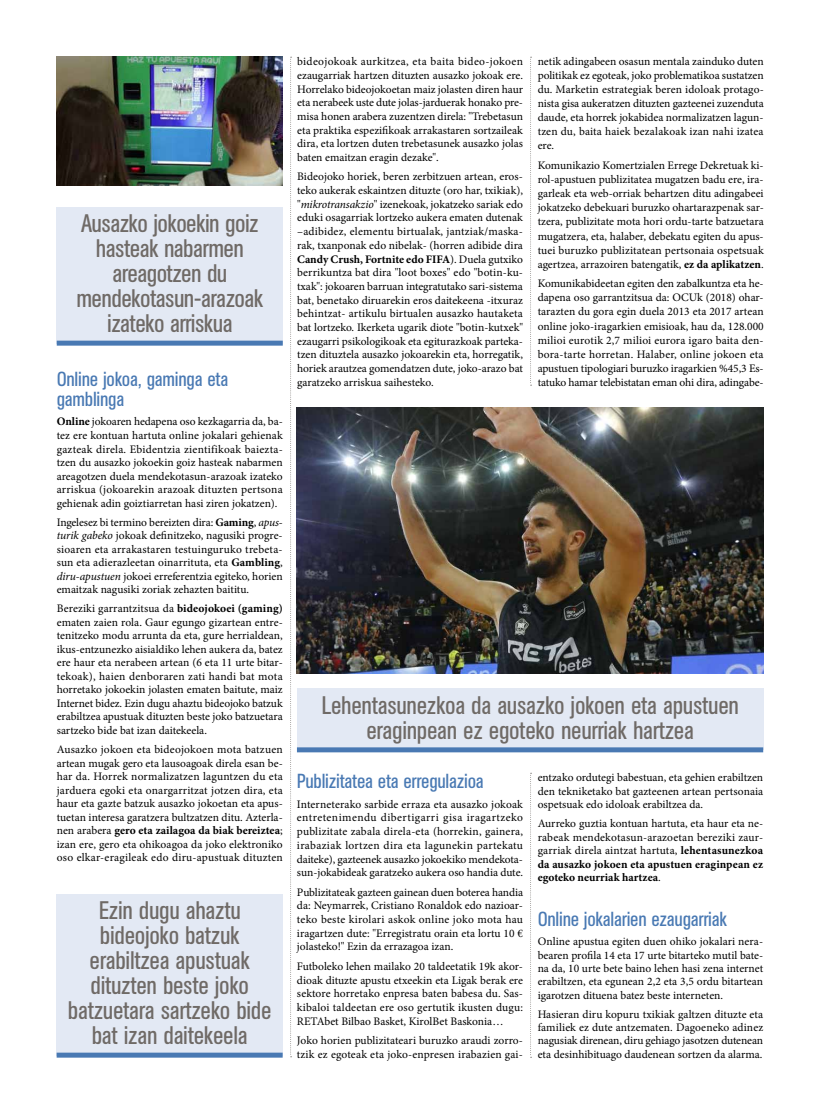
<style>
.page{position:relative;width:820px;height:1106px;background:#fff}
.page>*{position:absolute;margin:0;border:0;box-sizing:border-box;transform-origin:0 0}
.t1{font:condensed 25px/25px "AK12";color:#6f6a66;text-align:center}
.t2{font:condensed 20px/20px "AK12";color:#4979b3}
.t3{font:11.5px/13.7px "Minion Pro";color:#000;text-align:justify}
.s1{font-weight:700}
.s2{font-style:italic}
</style>
<div class="page">
<div style="left:57px;top:207px;width:226px;height:136px;background:#e3e9f4"></div>
<div style="left:57px;top:340px;width:226px;height:5px;background:#4979b3"></div>
<div style="left:297px;top:688px;width:465px;height:62px;background:#e3e9f4"></div>
<div style="left:297px;top:747px;width:465px;height:5px;background:#4979b3"></div>
<div style="left:57px;top:894px;width:225px;height:161px;background:#e3e9f4"></div>
<div style="left:57px;top:1052px;width:225px;height:5px;background:#4979b3"></div>
<svg style="left:530px;top:57px;width:1px;height:329px"></svg>
<svg style="left:530px;top:772px;width:1px;height:285px"></svg>
<svg style="left:290px;top:57px;width:1px;height:1000px"></svg>
<img style="left:57px;top:57px;width:225px;height:128px">
<img style="left:297px;top:407px;width:466px;height:266px">
<h1 class="t1" style="left:76px;top:211px;width:188px">Ausazko jokoekin goiz hasteak nabarmen areagotzen du mendekotasun-arazoak izateko arriskua</h1>
<h2 class="t2" style="left:57px;top:369px;width:173px">Online jokoa, gaminga eta gamblinga</h2>
<p class="t3" style="left:57px;top:415px;width:227px"><span class="s1">Online</span> jokoaren hedapena oso kezkagarria da, ba&shy;tez ere kontuan hartuta online jokalari gehienak gazteak direla. Ebidentzia zientifikoak baiezta&shy;tzen du ausazko jokoekin goiz hasteak nabarmen areagotzen duela mendekotasun-arazoak izateko arriskua (jokoarekin arazoak dituzten pertsona gehienak adin goiztiarretan hasi ziren jokatzen).</p>
<p class="t3" style="left:57px;top:515px;width:227px">Ingelesez bi termino bereizten dira: <span class="s1">Gaming</span>, <span class="s2">apus&shy;turik gabeko</span> jokoak definitzeko, nagusiki progre&shy;sioaren eta arrakastaren testuinguruko trebeta&shy;sun eta adierazleetan oinarrituta, eta <span class="s1">Gambling</span>, <span class="s2">diru-apustuen</span> jokoei erreferentzia egiteko, horien emaitzak nagusiki zoriak zehazten baititu.</p>
<p class="t3" style="left:57px;top:602px;width:227px">Bereziki garrantzitsua da <span class="s1">bideojokoei (gaming) </span>ematen zaien rola. Gaur egungo gizartean entre&shy;tenitzeko modu arrunta da eta, gure herrialdean, ikus-entzunezko aisialdiko lehen aukera da, batez ere haur eta nerabeen artean (6 eta 11 urte bitar&shy;tekoak), haien denboraren zati handi bat mota horretako jokoekin jolasten ematen baitute, maiz Internet bidez. Ezin dugu ahaztu bideojoko batzuk erabiltzea apustuak dituzten beste joko batzuetara sartzeko bide bat izan daitekeela.</p>
<p class="t3" style="left:57px;top:742px;width:227px">Ausazko jokoen eta bideojokoen mota batzuen artean mugak gero eta lausoagoak direla esan be&shy;har da. Horrek normalizatzen laguntzen du eta jarduera egoki eta onargarritzat jotzen dira, eta haur eta gazte batzuk ausazko jokoetan eta apus&shy;tuetan interesa garatzera bultzatzen ditu. Azterla&shy;nen arabera <span class="s1">gero eta zailagoa da biak bereiztea</span>; izan ere, gero eta ohikoagoa da joko elektroniko oso elkar-eragileak edo diru-apustuak dituzten</p>
<h1 class="t1" style="left:68px;top:897px;width:205px">Ezin dugu ahaztu bideojoko batzuk erabiltzea apustuak dituzten beste joko batzuetara sartzeko bide bat izan daitekeela</h1>
<p class="t3" style="left:297px;top:55px;width:227px">bideojokoak aurkitzea, eta baita bideo-jokoen ezaugarriak hartzen dituzten ausazko jokoak ere.<br>Horrelako bideojokoetan maiz jolasten diren haur eta nerabeek uste dute jolas-jarduerak honako pre&shy;misa honen arabera zuzentzen direla: "Trebetasun eta praktika espezifikoak arrakastaren sortzaileak dira, eta lortzen duten trebetasunek ausazko jolas baten emaitzan eragin dezake".</p>
<p class="t3" style="left:297px;top:170px;width:227px">Bideojoko horiek, beren zerbitzuen artean, eros&shy;teko aukerak eskaintzen dituzte (oro har, txikiak), "<span class="s2">mikrotransakzio</span>" izenekoak, jokatzeko sariak edo eduki osagarriak lortzeko aukera ematen dutenak –adibidez, elementu birtualak, jantziak/maska&shy;rak, txanponak edo nibelak- (horren adibide dira <span class="s1">Candy Crush, Fortnite edo FIFA</span>). Duela gutxiko berrikuntza bat dira "loot boxes" edo "botin-ku&shy;txak": jokoaren barruan integratutako sari-sistema bat, benetako diruarekin eros daitekeena -itxuraz behintzat- artikulu birtualen ausazko hautaketa bat lortzeko. Ikerketa ugarik diote "botin-kutxek" ezaugarri psikologikoak eta egiturazkoak parteka&shy;tzen dituztela ausazko jokoarekin eta, horregatik, horiek arautzea gomendatzen dute, joko-arazo bat garatzeko arriskua saihesteko.</p>
<p class="t3" style="left:537px;top:54px;width:227px;line-height:14.1px">netik adingabeen osasun mentala zainduko duten politikak ez egoteak, joko problematikoa sustatzen du. Marketin estrategiak beren idoloak protago&shy;nista gisa aukeratzen dituzten gazteenei zuzenduta daude, eta horrek jokabidea normalizatzen lagun&shy;tzen du, baita haiek bezalakoak izan nahi izatea ere.</p>
<p class="t3" style="left:537px;top:158px;width:227px;line-height:14.1px">Komunikazio Komertzialen Errege Dekretuak ki&shy;rol-apustuen publizitatea mugatzen badu ere, ira&shy;garleak eta web-orriak behartzen ditu adingabeei jokatzeko debekuari buruzko ohartarazpenak sar&shy;tzera, publizitate mota hori ordu-tarte batzuetara mugatzera, eta, halaber, debekatu egiten du apus&shy;tuei buruzko publizitatean pertsonaia ospetsuak agertzea, arrazoiren batengatik, <span class="s1">ez da aplikatzen</span>.</p>
<p class="t3" style="left:537px;top:277px;width:227px;line-height:14.1px">Komunikabideetan egiten den zabalkuntza eta he&shy;dapena oso garrantzitsua da: OCUk (2018) ohar&shy;tarazten du gora egin duela 2013 eta 2017 artean online joko-iragarkien emisioak, hau da, 128.000 milioi eurotik 2,7 milioi eurora igaro baita den&shy;bora-tarte horretan. Halaber, online jokoen eta apustuen tipologiari buruzko iragarkien %45,3 Es&shy;tatuko hamar telebistatan eman ohi dira, adingabe-</p>
<h1 class="t1" style="left:321px;top:692px;width:418px">Lehentasunezkoa da ausazko jokoen eta apustuen eraginpean ez egoteko neurriak hartzea</h1>
<h2 class="t2" style="left:297px;top:771px;width:188px">Publizitatea eta erregulazioa</h2>
<p class="t3" style="left:297px;top:797px;width:227px">Interneterako sarbide erraza eta ausazko jokoak entretenimendu dibertigarri gisa iragartzeko publizitate zabala direla-eta (horrekin, gainera, irabaziak lortzen dira eta lagunekin partekatu daiteke), gazteenek ausazko jokoekiko mendekota&shy;sun-jokabideak garatzeko aukera oso handia dute.</p>
<p class="t3" style="left:297px;top:885px;width:227px">Publizitateak gazteen gainean duen boterea handia da: Neymarrek, Cristiano Ronaldok edo nazioar&shy;teko beste kirolari askok online joko mota hau iragartzen dute: "Erregistratu orain eta lortu 10 € jolasteko!" Ezin da errazagoa izan.</p>
<p class="t3" style="left:297px;top:959px;width:227px">Futboleko lehen mailako 20 taldeetatik 19k akor&shy;dioak dituzte apustu etxeekin eta Ligak berak ere sektore horretako enpresa baten babesa du. Sas&shy;kibaloi taldeetan ere oso gertutik ikusten dugu:<br>RETAbet Bilbao Basket, KirolBet Baskonia…</p>
<p class="t3" style="left:297px;top:1033px;width:227px">Joko horien publizitateari buruzko araudi zorro&shy;tzik ez egoteak eta joko-enpresen irabazien gai-</p>
<p class="t3" style="left:537px;top:771px;width:227px">entzako ordutegi babestuan, eta gehien erabiltzen den tekniketako bat gazteenen artean pertsonaia ospetsuak edo idoloak erabiltzea da.</p>
<p class="t3" style="left:537px;top:817px;width:227px">Aurreko guztia kontuan hartuta, eta haur eta ne&shy;rabeak mendekotasun-arazoetan bereziki zaur&shy;garriak direla aintzat hartuta, <span class="s1">lehentasunezkoa da ausazko jokoen eta apustuen eraginpean ez egoteko neurriak hartzea</span>.</p>
<h2 class="t2" style="left:537px;top:909px;width:190px">Online jokalarien ezaugarriak</h2>
<p class="t3" style="left:537px;top:935px;width:227px;line-height:13.3px">Online apustua egiten duen ohiko jokalari nera&shy;bearen profila 14 eta 17 urte bitarteko mutil bate&shy;na da, 10 urte bete baino lehen hasi zena internet erabiltzen, eta egunean 2,2 eta 3,5 ordu bitartean igarotzen dituena batez beste interneten.</p>
<p class="t3" style="left:537px;top:1007px;width:227px;line-height:13.4px">Hasieran diru kopuru txikiak galtzen dituzte eta familiek ez dute antzematen. Dagoeneko adinez nagusiak direnean, diru gehiago jasotzen dutenean eta desinhibituago daudenean sortzen da alarma.</p>
</div>
